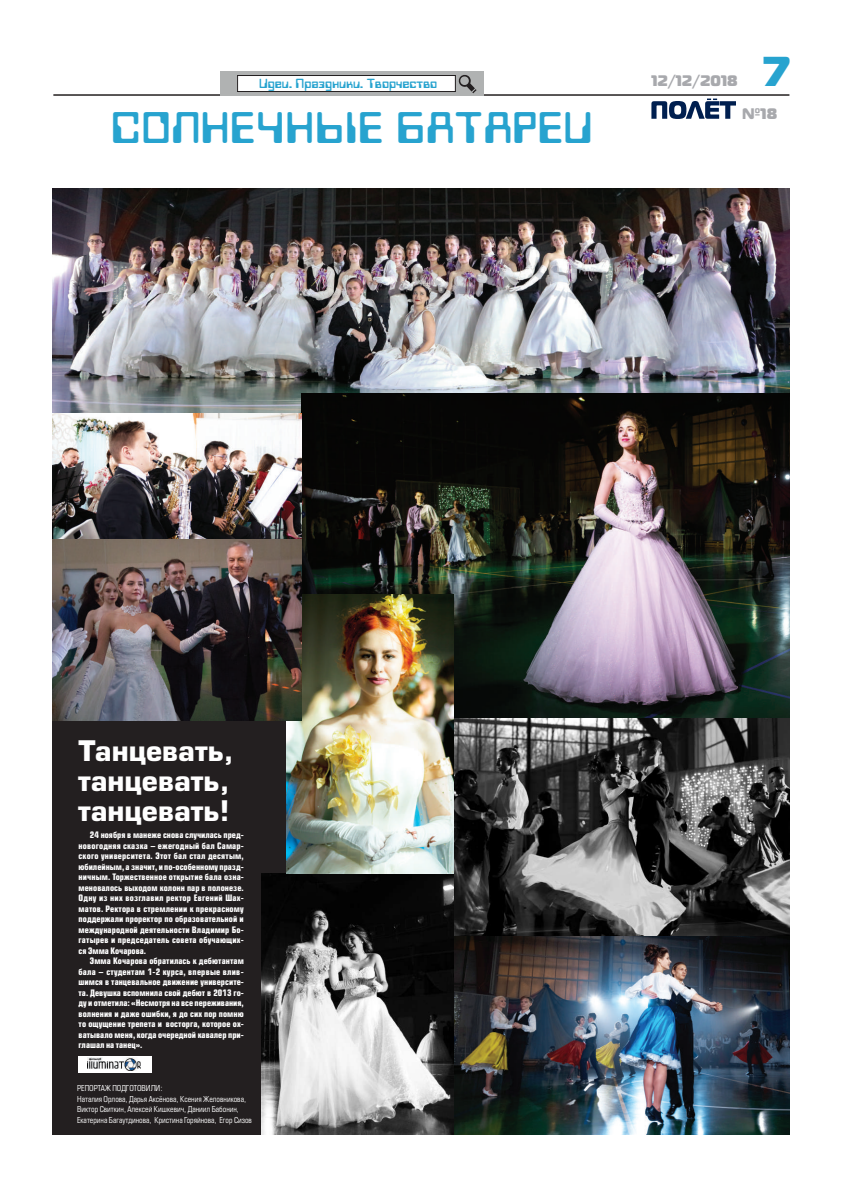
<style>
.page{position:relative;width:842px;height:1191px;background:#fff}
.page>*{position:absolute;margin:0;border:0;box-sizing:border-box;transform-origin:0 0}
.t1{font:48.7px "Techno 28";color:#27a3cf}
.t2{font:41.7px "Magistral Black C";color:#27a3cf}
.t3{font:700 27.6px/30.2px "Europe";color:#fff}
.t4{font:15.3px "Magistral Black C";color:#a8a9ad}
.t5{font:14.6px "Techno 28";letter-spacing:-.01em;color:#27a3cf}
.t6{font:700 8.7px/10.5px "Europe Cond";color:#fff;text-align:justify}
.t7{font:8px/10.5px "Europe Cond";color:#fff}
</style>
<div class="page">
<svg style="left:651px;top:99px;width:85px;height:20px"></svg>
<hr style="left:53px;top:95px;width:736px;height:1px;background:#231f20">
<div style="left:220px;top:71px;width:264px;height:24px;background:#b0b2b2"></div>
<svg style="left:458px;top:75px;width:19px;height:18px"></svg>
<div style="left:238px;top:75px;width:217px;height:16px;background:#fff"></div>
<div style="left:237px;top:75px;width:219px;height:17px;border:1px solid #231f20"></div>
<div style="left:52px;top:387px;width:285px;height:747px;background:#231f20"></div>
<div style="left:78px;top:1055px;width:74px;height:17px;background:#fff"></div>
<img style="left:87px;top:1057px;width:53px;height:13px">
<img style="left:454px;top:935px;width:335px;height:199px">
<img style="left:52px;top:188px;width:737px;height:226px">
<img style="left:301px;top:394px;width:488px;height:324px">
<img style="left:454px;top:718px;width:335px;height:217px">
<img style="left:262px;top:873px;width:192px;height:261px">
<img style="left:287px;top:594px;width:167px;height:279px">
<img style="left:52px;top:414px;width:250px;height:306px">
<h3 class="t5" style="left:259px;top:76px;width:179px">Идеи. Праздники. Творчество</h3>
<h1 class="t1" style="left:111px;top:105px;width:484px">СОЛНЕЧНЫЕ БАТАРЕИ</h1>
<h3 class="t4" style="left:651px;top:71px;width:88px">12/12/2018</h3>
<h2 class="t2" style="left:764px;top:44px;width:27px">7</h2>
<h3 class="t4" style="left:742px;top:103px;width:37px">№18</h3>
<h3 class="t3" style="left:78px;top:735px;width:157px">Танцевать, танцевать, танцевать!</h3>
<p class="t6" style="left:79px;top:829px;width:167px;text-indent:11px">24 ноября в манеже снова случилась пред&shy;новогодняя сказка – ежегодный бал Самар&shy;ского университета. Этот бал стал десятым, юбилейным, а значит, и по-особенному празд&shy;ничным. Торжественное открытие бала озна&shy;меновалось выходом колонн пар в полонезе.<br>Одну из них возглавил ректор Евгений Шах&shy;матов. Ректора в стремлении к прекрасному поддержали проректор по образовательной и международной деятельности Владимир Бо&shy;гатырев и председатель совета обучающих&shy;ся Эмма Кочарова.</p>
<p class="t6" style="left:79px;top:955px;width:167px;text-indent:11px">Эмма Кочарова обратилась к дебютантам бала – студентам 1-2 курса, впервые влив&shy;шимся в танцевальное движение университе&shy;та. Девушка вспомнила свой дебют в 2013 го&shy;ду и отметила: «Несмотря на все переживания, волнения и даже ошибки, я до сих пор помню то ощущение трепета и восторга, которое ох&shy;ватывало меня, когда очередной кавалер при&shy;глашал на танец».</p>
<p class="t7" style="left:77px;top:1082px;width:176px">РЕПОРТАЖ ПОДГОТОВИЛИ:<br>Наталия Орлова, Дарья Аксёнова, Ксения Желовникова, Виктор Свиткин, Алексей Кишкевич, Даниил Бабонин, Екатерина Багаутдинова, Кристина Горяйнова, Егор Сизов</p>
</div>
